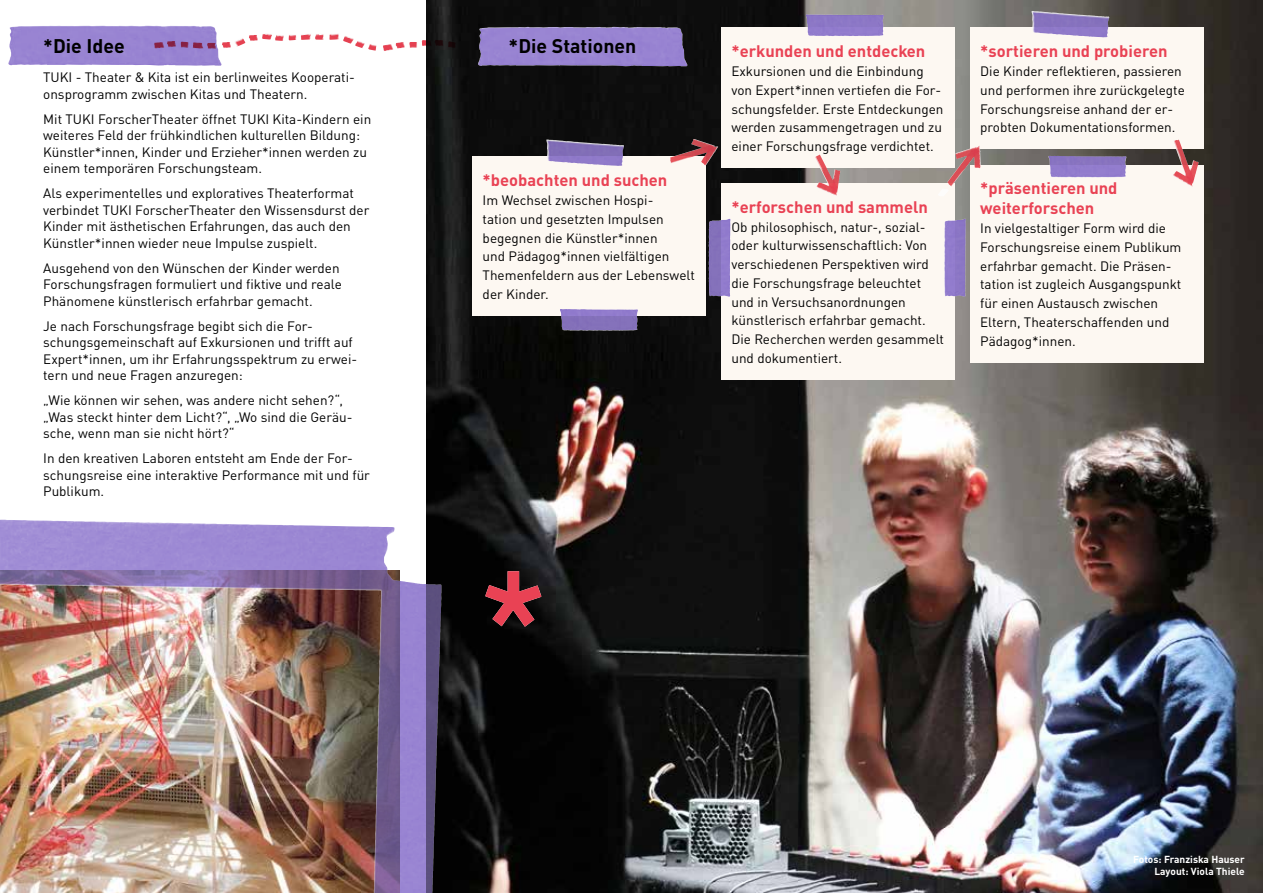
<style>
.page{position:relative;width:1263px;height:893px;background:#fff}
.page>*{position:absolute;margin:0;border:0;box-sizing:border-box;transform-origin:0 0}
.t1{font:700 19.5px "DINOT";color:#000}
.t2{font:700 16.5px/19.8px "DINOT";color:#e94254}
.t3{font:13.5px/18.8px "DINOT";color:#000}
.t4{font:700 10.2px/12.1px "DINOT";color:#fff;text-align:right}
</style>
<div class="page">
<img style="left:8px;top:25px;width:214px;height:41px">
<img style="left:426px;top:0;width:837px;height:893px">
<img style="left:0;top:520px;width:442px;height:373px">
<img style="left:478px;top:27px;width:209px;height:40px">
<div style="left:472px;top:157px;width:234px;height:159px;background:#fdf8f2"></div>
<div style="left:721px;top:28px;width:234px;height:140px;background:#fdf8f2"></div>
<div style="left:721px;top:183px;width:234px;height:197px;background:#fdf8f2"></div>
<div style="left:969px;top:28px;width:234px;height:121px;background:#fdf8f2"></div>
<div style="left:969px;top:165px;width:234px;height:197px;background:#fdf8f2"></div>
<svg style="left:262px;top:34px;width:6px;height:5px"></svg>
<svg style="left:343px;top:36px;width:6px;height:7px"></svg>
<svg style="left:167px;top:41px;width:7px;height:5px"></svg>
<svg style="left:409px;top:42px;width:8px;height:6px"></svg>
<svg style="left:435px;top:40px;width:5px;height:6px"></svg>
<svg style="left:222px;top:39px;width:20px;height:8px"></svg>
<svg style="left:249px;top:35px;width:7px;height:5px"></svg>
<img style="left:814px;top:157px;width:15px;height:29px">
<img style="left:1173px;top:140px;width:12px;height:36px">
<img style="left:546px;top:139px;width:78px;height:27px">
<img style="left:806px;top:14px;width:78px;height:22px">
<img style="left:560px;top:309px;width:78px;height:22px">
<img style="left:1031px;top:11px;width:78px;height:26px">
<img style="left:1048px;top:156px;width:78px;height:22px">
<img style="left:708px;top:219px;width:22px;height:78px">
<img style="left:944px;top:219px;width:22px;height:78px">
<svg style="left:485px;top:571px;width:56px;height:56px;background:#71252e"></svg>
<svg style="left:691px;top:139px;width:6px;height:7px"></svg>
<svg style="left:969px;top:145px;width:11px;height:4px"></svg>
<h1 class="t1" style="left:43px;top:31px;width:83px">*Die Idee</h1>
<p class="t3" style="left:43px;top:68px;width:313px;line-height:16.5px">TUKI - Theater &amp; Kita ist ein berlinweites Kooperati&shy;onsprogramm zwischen Kitas und Theatern.</p>
<p class="t3" style="left:43px;top:110px;width:329px;line-height:16.5px">Mit TUKI ForscherTheater öffnet TUKI Kita-Kindern ein weiteres Feld der frühkindlichen kulturellen Bildung:<br>Künstler*innen, Kinder und Erzieher*innen werden zu einem temporären Forschungsteam.</p>
<p class="t3" style="left:43px;top:184px;width:328px;line-height:16.5px">Als experimentelles und exploratives Theaterformat verbindet TUKI ForscherTheater den Wissensdurst der Kinder mit ästhetischen Erfahrungen, das auch den Künstler*innen wieder neue Impulse zuspielt.</p>
<p class="t3" style="left:43px;top:259px;width:300px;line-height:16.5px">Ausgehend von den Wünschen der Kinder werden<br>Forschungsfragen formuliert und fiktive und reale<br>Phänomene künstlerisch erfahrbar gemacht.</p>
<p class="t3" style="left:43px;top:317px;width:315px;line-height:16.5px">Je nach Forschungsfrage begibt sich die For&shy;schungsgemeinschaft auf Exkursionen und trifft auf Expert*innen, um ihr Erfahrungsspektrum zu erwei&shy;tern und neue Fragen anzuregen:</p>
<p class="t3" style="left:43px;top:391px;width:311px;line-height:16.5px">„Wie können wir sehen, was andere nicht sehen?“, „Was steckt hinter dem Licht?“, „Wo sind die Geräu&shy;sche, wenn man sie nicht hört?“</p>
<p class="t3" style="left:43px;top:449px;width:328px;line-height:16.5px">In den kreativen Laboren entsteht am Ende der For&shy;schungsreise eine interaktive Performance mit und für<br>Publikum.</p>
<h1 class="t1" style="left:509px;top:31px;width:129px">*Die Stationen</h1>
<p class="t2" style="left:483px;top:170px;width:186px">*beobachten und suchen</p>
<p class="t3" style="left:483px;top:190px;width:214px">Im Wechsel zwischen Hospi-<br>tation und gesetzten Impulsen begegnen die Künstler*innen<br>und Pädagog*innen vielfältigen<br>Themenfeldern aus der Lebenswelt der Kinder.</p>
<p class="t2" style="left:731px;top:40px;width:195px">*erkunden und entdecken</p>
<p class="t3" style="left:731px;top:61px;width:214px">Exkursionen und die Einbindung von Expert*innen vertiefen die For&shy;schungsfelder. Erste Entdeckungen werden zusammengetragen und zu einer Forschungsfrage verdichtet.</p>
<p class="t2" style="left:731px;top:196px;width:198px">*erforschen und sammeln</p>
<p class="t3" style="left:731px;top:216px;width:214px">Ob philosophisch, natur-, sozial&shy;oder kulturwissenschaftlich: Von verschiedenen Perspektiven wird die Forschungsfrage beleuchtet und in Versuchsanordnungen künstlerisch erfahrbar gemacht.<br>Die Recherchen werden gesammelt und dokumentiert.</p>
<p class="t2" style="left:980px;top:40px;width:189px">*sortieren und probieren</p>
<p class="t3" style="left:980px;top:61px;width:206px">Die Kinder reflektieren, passieren und performen ihre zurückgelegte Forschungsreise anhand der er&shy;probten Dokumentationsformen.</p>
<p class="t2" style="left:980px;top:178px;width:139px">*präsentieren und weiterforschen</p>
<p class="t3" style="left:980px;top:218px;width:203px">In vielgestaltiger Form wird die<br>Forschungsreise einem Publikum erfahrbar gemacht. Die Präsen&shy;tation ist zugleich Ausgangspunkt für einen Austausch zwischen<br>Eltern, Theaterschaffenden und<br>Pädagog*innen.</p>
<p class="t4" style="left:1133px;top:853px;width:113px">Fotos: Franziska Hauser<br>Layout: Viola Thiele</p>
</div>
